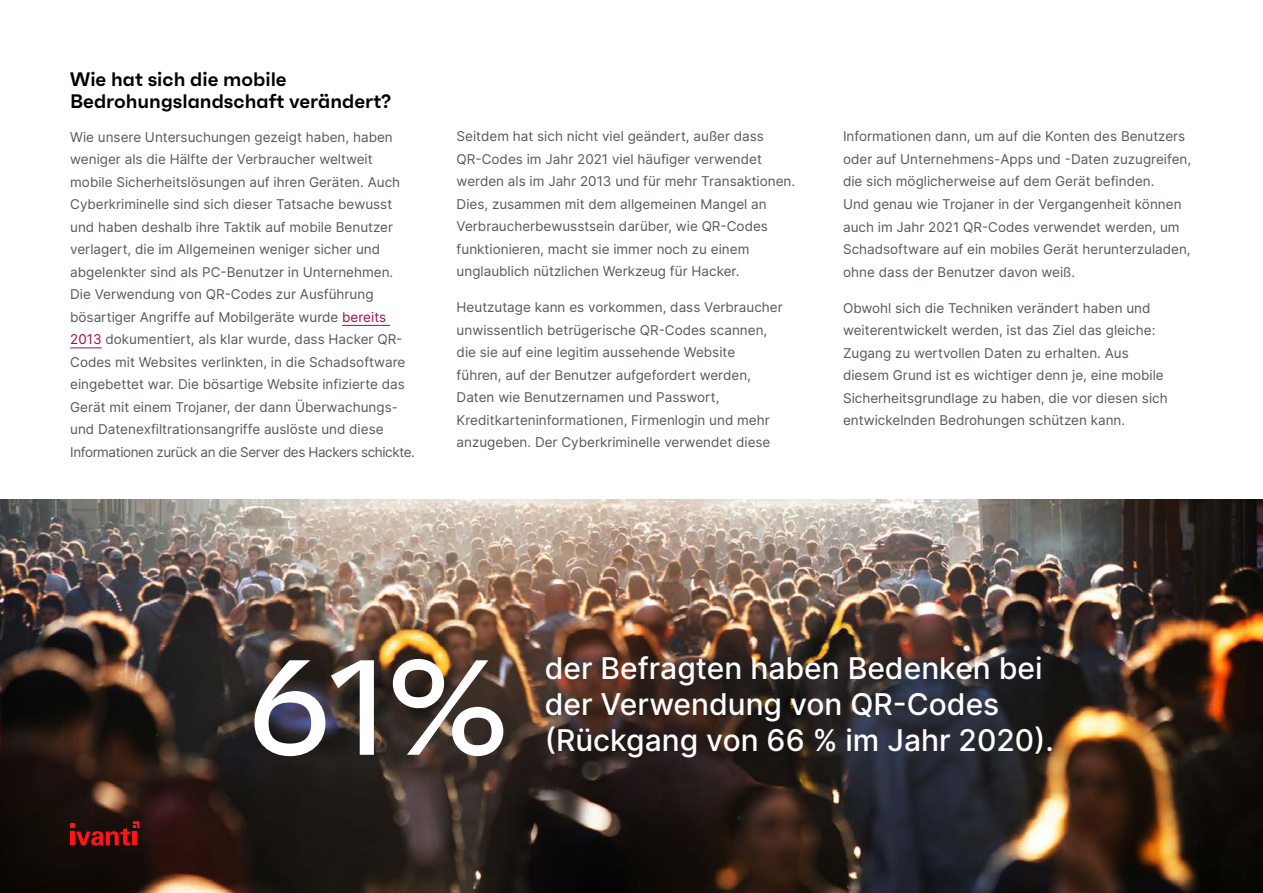
<style>
.page{position:relative;width:1263px;height:893px;background:#fff}
.page>*{position:absolute;margin:0;border:0;box-sizing:border-box;transform-origin:0 0}
.t1{font:500 135px "Faktum";color:#fff}
.t2{font:500 30px/36px "Inter";color:#fff}
.t3{font:600 19.5px/22.5px "Faktum";color:#000}
.t4{font:13.5px/22.5px "Inter";color:#555960}
.s1{color:#9f0c54}
</style>
<div class="page">
<img style="left:0;top:500px;width:1263px;height:393px">
<svg style="left:70px;top:821px;width:69px;height:25px;background:#6c100f"></svg>
<hr style="left:342px;top:325px;width:48px;height:1px;background:#9f0c54">
<hr style="left:70px;top:348px;width:32px;height:1px;background:#9f0c54">
<h3 class="t3" style="left:70px;top:67px;width:322px">Wie hat sich die mobile<br>Bedrohungslandschaft verändert?</h3>
<p class="t4" style="left:70px;top:125px;width:346px">Wie unsere Untersuchungen gezeigt haben, haben weniger als die Hälfte der Verbraucher weltweit mobile Sicherheitslösungen auf ihren Geräten. Auch Cyberkriminelle sind sich dieser Tatsache bewusst und haben deshalb ihre Taktik auf mobile Benutzer verlagert, die im Allgemeinen weniger sicher und abgelenkter sind als PC-Benutzer in Unternehmen.<br>Die Verwendung von QR-Codes zur Ausführung bösartiger Angriffe auf Mobilgeräte wurde <span class="s1">bereits 2013</span> dokumentiert, als klar wurde, dass Hacker QR-Codes mit Websites verlinkten, in die Schadsoftware eingebettet war. Die bösartige Website infizierte das Gerät mit einem Trojaner, der dann Überwachungs&shy;und Datenexfiltrationsangriffe auslöste und diese Informationen zurück an die Server des Hackers schickte.</p>
<p class="t4" style="left:457px;top:125px;width:340px">Seitdem hat sich nicht viel geändert, außer dass QR-Codes im Jahr 2021 viel häufiger verwendet werden als im Jahr 2013 und für mehr Transaktionen.<br>Dies, zusammen mit dem allgemeinen Mangel an Verbraucherbewusstsein darüber, wie QR-Codes funktionieren, macht sie immer noch zu einem unglaublich nützlichen Werkzeug für Hacker.</p>
<p class="t4" style="left:457px;top:296px;width:328px">Heutzutage kann es vorkommen, dass Verbraucher unwissentlich betrügerische QR-Codes scannen, die sie auf eine legitim aussehende Website führen, auf der Benutzer aufgefordert werden, Daten wie Benutzernamen und Passwort, Kreditkarteninformationen, Firmenlogin und mehr anzugeben. Der Cyberkriminelle verwendet diese</p>
<p class="t4" style="left:843px;top:125px;width:350px">Informationen dann, um auf die Konten des Benutzers oder auf Unternehmens-Apps und -Daten zuzugreifen, die sich möglicherweise auf dem Gerät befinden.<br>Und genau wie Trojaner in der Vergangenheit können auch im Jahr 2021 QR-Codes verwendet werden, um Schadsoftware auf ein mobiles Gerät herunterzuladen, ohne dass der Benutzer davon weiß.</p>
<p class="t4" style="left:843px;top:296px;width:326px">Obwohl sich die Techniken verändert haben und weiterentwickelt werden, ist das Ziel das gleiche:<br>Zugang zu wertvollen Daten zu erhalten. Aus diesem Grund ist es wichtiger denn je, eine mobile Sicherheitsgrundlage zu haben, die vor diesen sich entwickelnden Bedrohungen schützen kann.</p>
<h1 class="t1" style="left:248px;top:625px;width:264px">61%</h1>
<h2 class="t2" style="left:545px;top:650px;width:499px">der Befragten haben Bedenken bei der Verwendung von QR-Codes</h2>
<h2 class="t2" style="left:545px;top:722px;width:511px">(Rückgang von 66 % im Jahr 2020).</h2>
</div>
